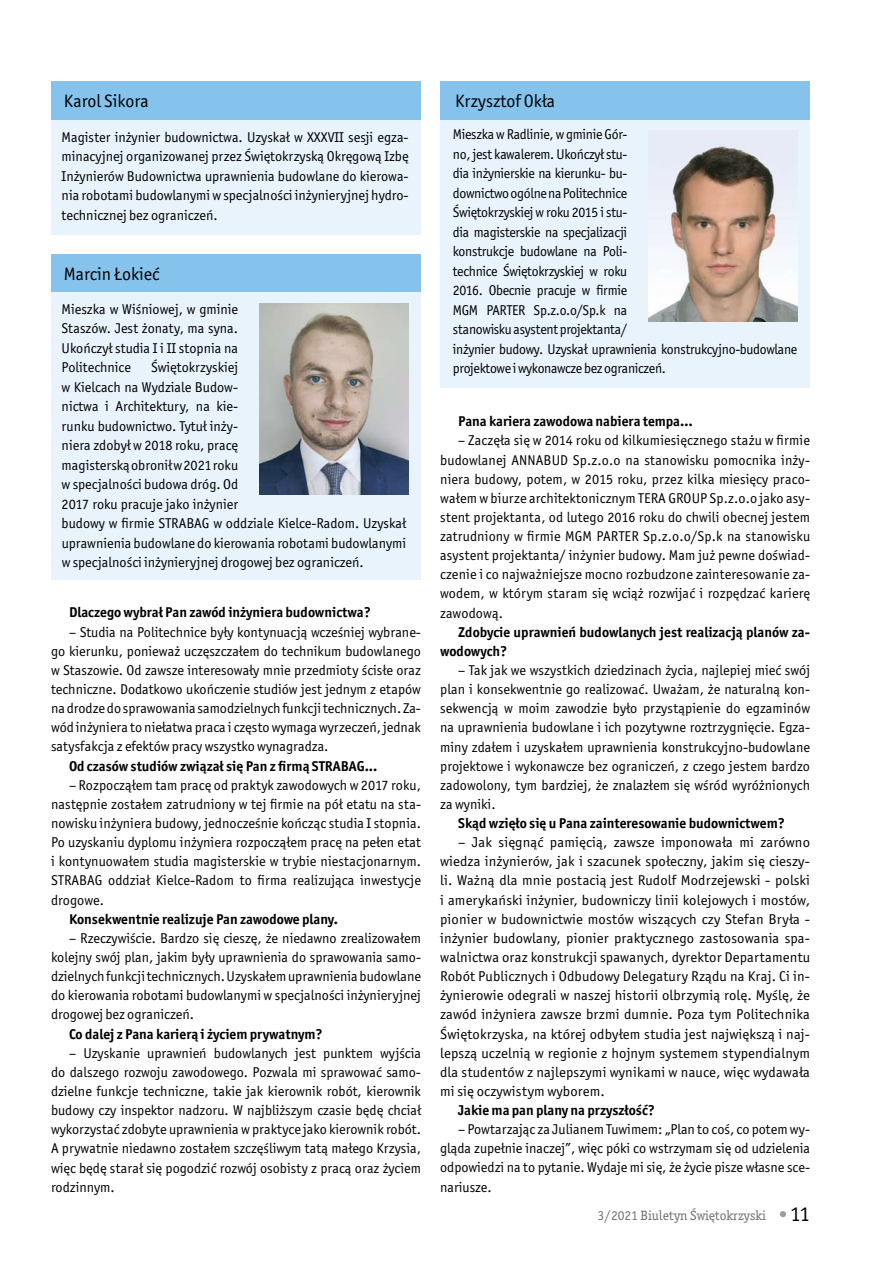
<style>
.page{position:relative;width:893px;height:1263px;background:#fff}
.page>*{position:absolute;margin:0;border:0;box-sizing:border-box;transform-origin:0 0}
.t1{font:18px "Officina Sans Itc TOT";color:#000}
.t2{font:14.25px/19.2px "Officina Sans Itc TOT";color:#000;text-align:justify}
.t3{font:14.25px/19.5px "Officina Sans Itc TOT";letter-spacing:-.02em;color:#000}
.t4{font:700 14.25px/19.2px "Officina Sans Itc TOT";color:#000}
.t5{font:13.5px "Officina Serif Itc TOT";color:#6f6f6f}
.s1{font-family:"Officina Sans Itc TOT";font-size:21px;color:#000}
</style>
<div class="page">
<svg style="left:780px;top:1211px;width:6px;height:6px"></svg>
<div style="left:440px;top:82px;width:370px;height:38px;background:#85c2ec"></div>
<div style="left:51px;top:254px;width:370px;height:38px;background:#85c2ec"></div>
<div style="left:51px;top:82px;width:370px;height:38px;background:#85c2ec"></div>
<div style="left:51px;top:120px;width:370px;height:115px;background:#e9f3fc"></div>
<div style="left:440px;top:120px;width:370px;height:268px;background:#e9f3fc"></div>
<div style="left:51px;top:292px;width:370px;height:287px;background:#e9f3fc"></div>
<img style="left:648px;top:142px;width:149px;height:179px">
<img style="left:259px;top:303px;width:149px;height:192px">
<p class="t1" style="left:64px;top:91px;width:87px">Karol Sikora</p>
<p class="t2" style="left:62px;top:128px;width:348px">Magister inżynier budownictwa. Uzyskał w XXXVII sesji egza&shy;minacyjnej organizowanej przez Świętokrzyską Okręgową Izbę Inżynierów Budownictwa uprawnienia budowlane do kierowa&shy;nia robotami budowlanymi w specjalności inżynieryjnej hydro&shy;technicznej bez ograniczeń.</p>
<p class="t1" style="left:64px;top:264px;width:97px">Marcin Łokieć</p>
<p class="t2" style="left:62px;top:299px;width:178px">Mieszka w Wiśniowej, w gminie Staszów. Jest żonaty, ma syna.<br>Ukończył studia I i II stopnia na Politechnice</p>
<p class="t2" style="left:62px;top:358px;width:346px;text-align:left;text-indent:89px">Świętokrzyskiej<br>w Kielcach na Wydziale Budow-<br>nictwa i Architektury, na kie-<br>runku budownictwo. Tytuł inży-<br>niera zdobył w 2018 roku, pracę<br>magisterską obronił w2021 roku<br>w specjalności budowa dróg. Od<br>2017 roku pracuje jako inżynier<br>budowy w firmie STRABAG w oddziale Kielce-Radom. Uzyskał uprawnienia budowlane do kierowania robotami budowlanymi w specjalności inżynieryjnej drogowej bez ograniczeń.</p>
<p class="t4" style="left:69px;top:603px;width:303px">Dlaczego wybrał Pan zawód inżyniera budownictwa?</p>
<p class="t2" style="left:51px;top:622px;width:371px;text-indent:18px">– Studia na Politechnice były kontynuacją wcześniej wybrane&shy;go kierunku, ponieważ uczęszczałem do technikum budowlanego w Staszowie. Od zawsze interesowały mnie przedmioty ścisłe oraz techniczne. Dodatkowo ukończenie studiów jest jednym z etapów na drodze do sprawowania samodzielnych funkcji technicznych. Za&shy;wód inżyniera to niełatwa praca i często wymaga wyrzeczeń, jednak satysfakcja z efektów pracy wszystko wynagradza.</p>
<p class="t4" style="left:69px;top:756px;width:310px">Od czasów studiów związał się Pan z firmą STRABAG...</p>
<p class="t2" style="left:51px;top:775px;width:371px;text-indent:18px">– Rozpocząłem tam pracę od praktyk zawodowych w 2017 roku, następnie zostałem zatrudniony w tej firmie na pół etatu na sta&shy;nowisku inżyniera budowy, jednocześnie kończąc studia I stopnia.<br>Po uzyskaniu dyplomu inżyniera rozpocząłem pracę na pełen etat i kontynuowałem studia magisterskie w trybie niestacjonarnym.<br>STRABAG oddział Kielce-Radom to firma realizująca inwestycje drogowe.</p>
<p class="t4" style="left:69px;top:909px;width:271px">Konsekwentnie realizuje Pan zawodowe plany.</p>
<p class="t2" style="left:51px;top:928px;width:371px;text-indent:18px">– Rzeczywiście. Bardzo się cieszę, że niedawno zrealizowałem kolejny swój plan, jakim były uprawnienia do sprawowania samo&shy;dzielnych funkcji technicznych. Uzyskałem uprawnienia budowlane do kierowania robotami budowlanymi w specjalności inżynieryjnej drogowej bez ograniczeń.</p>
<p class="t4" style="left:69px;top:1024px;width:255px">Co dalej z Pana karierą i życiem prywatnym?</p>
<p class="t2" style="left:51px;top:1043px;width:371px;text-indent:18px">– Uzyskanie uprawnień budowlanych jest punktem wyjścia do dalszego rozwoju zawodowego. Pozwala mi sprawować samo&shy;dzielne funkcje techniczne, takie jak kierownik robót, kierownik budowy czy inspektor nadzoru. W najbliższym czasie będę chciał wykorzystać zdobyte uprawnienia w praktyce jako kierownik robót.<br>A prywatnie niedawno zostałem szczęśliwym tatą małego Krzysia, więc będę starał się pogodzić rozwój osobisty z pracą oraz życiem rodzinnym.</p>
<p class="t1" style="left:455px;top:91px;width:102px">Krzysztof Okła</p>
<p class="t3" style="left:453px;top:125px;width:346px">Mieszka w Radlinie, w gminie Gór-<br>no, jest kawalerem. Ukończył stu-<br>dia inżynierskie na kierunku- bu-<br>downictwo ogólne na Politechnice<br>Świętokrzyskiej w roku 2015 i stu-<br>dia magisterskie na specjalizacji<br>konstrukcje budowlane na Poli-<br>technice Świętokrzyskiej w roku<br>2016. Obecnie pracuje w firmie<br>MGM PARTER Sp.z.o.o/Sp.k na<br>stanowisku asystent projektanta/<br>inżynier budowy. Uzyskał uprawnienia konstrukcyjno-budowlane projektowe iwykonawcze bez ograniczeń.</p>
<p class="t4" style="left:458px;top:412px;width:236px">Pana kariera zawodowa nabiera tempa…</p>
<p class="t2" style="left:440px;top:431px;width:371px;text-indent:18px">– Zaczęła się w 2014 roku od kilkumiesięcznego stażu w firmie budowlanej ANNABUD Sp.z.o.o na stanowisku pomocnika inży&shy;niera budowy, potem, w 2015 roku, przez kilka miesięcy praco&shy;wałem w biurze architektonicznym TERA GROUP Sp.z.o.o jako asy&shy;stent projektanta, od lutego 2016 roku do chwili obecnej jestem zatrudniony w firmie MGM PARTER Sp.z.o.o/Sp.k na stanowisku asystent projektanta/ inżynier budowy. Mam już pewne doświad&shy;czenie i co najważniejsze mocno rozbudzone zainteresowanie za&shy;wodem, w którym staram się wciąż rozwijać i rozpędzać karierę zawodową.</p>
<p class="t4" style="left:440px;top:622px;width:371px;text-indent:18px">Zdobycie uprawnień budowlanych jest realizacją planów za&shy;wodowych?</p>
<p class="t2" style="left:440px;top:661px;width:371px;text-indent:18px">– Tak jak we wszystkich dziedzinach życia, najlepiej mieć swój plan i konsekwentnie go realizować. Uważam, że naturalną kon&shy;sekwencją w moim zawodzie było przystąpienie do egzaminów na uprawnienia budowlane i ich pozytywne roztrzygnięcie. Egza&shy;miny zdałem i uzyskałem uprawnienia konstrukcyjno-budowlane projektowe i wykonawcze bez ograniczeń, z czego jestem bardzo zadowolony, tym bardziej, że znalazłem się wśród wyróżnionych za wyniki.</p>
<p class="t4" style="left:458px;top:813px;width:328px">Skąd wzięło się u Pana zainteresowanie budownictwem?</p>
<p class="t2" style="left:440px;top:833px;width:371px;text-indent:18px">– Jak sięgnąć pamięcią, zawsze imponowała mi zarówno wiedza inżynierów, jak i szacunek społeczny, jakim się cieszy&shy;li. Ważną dla mnie postacią jest Rudolf Modrzejewski - polski i amerykański inżynier, budowniczy linii kolejowych i mostów, pionier w budownictwie mostów wiszących czy Stefan Bryła - inżynier budowlany, pionier praktycznego zastosowania spa&shy;walnictwa oraz konstrukcji spawanych, dyrektor Departamentu Robót Publicznych i Odbudowy Delegatury Rządu na Kraj. Ci in&shy;żynierowie odegrali w naszej historii olbrzymią rolę. Myślę, że zawód inżyniera zawsze brzmi dumnie. Poza tym Politechnika Świętokrzyska, na której odbyłem studia jest największą i naj&shy;lepszą uczelnią w regionie z hojnym systemem stypendialnym dla studentów z najlepszymi wynikami w nauce, więc wydawała mi się oczywistym wyborem.</p>
<p class="t4" style="left:458px;top:1100px;width:198px">Jakie ma pan plany na przyszłość?</p>
<p class="t2" style="left:440px;top:1120px;width:371px;text-indent:18px">– Powtarzając za Julianem Tuwimem: „Plan to coś, co potem wy&shy;gląda zupełnie inaczej”, więc póki co wstrzymam się od udzielenia odpowiedzi na to pytanie. Wydaje mi się, że życie pisze własne sce&shy;nariusze.</p>
<p class="t5" style="left:598px;top:1208px;width:214px">3/2021 Biuletyn Świętokrzyski <span class="s1">11</span></p>
</div>
